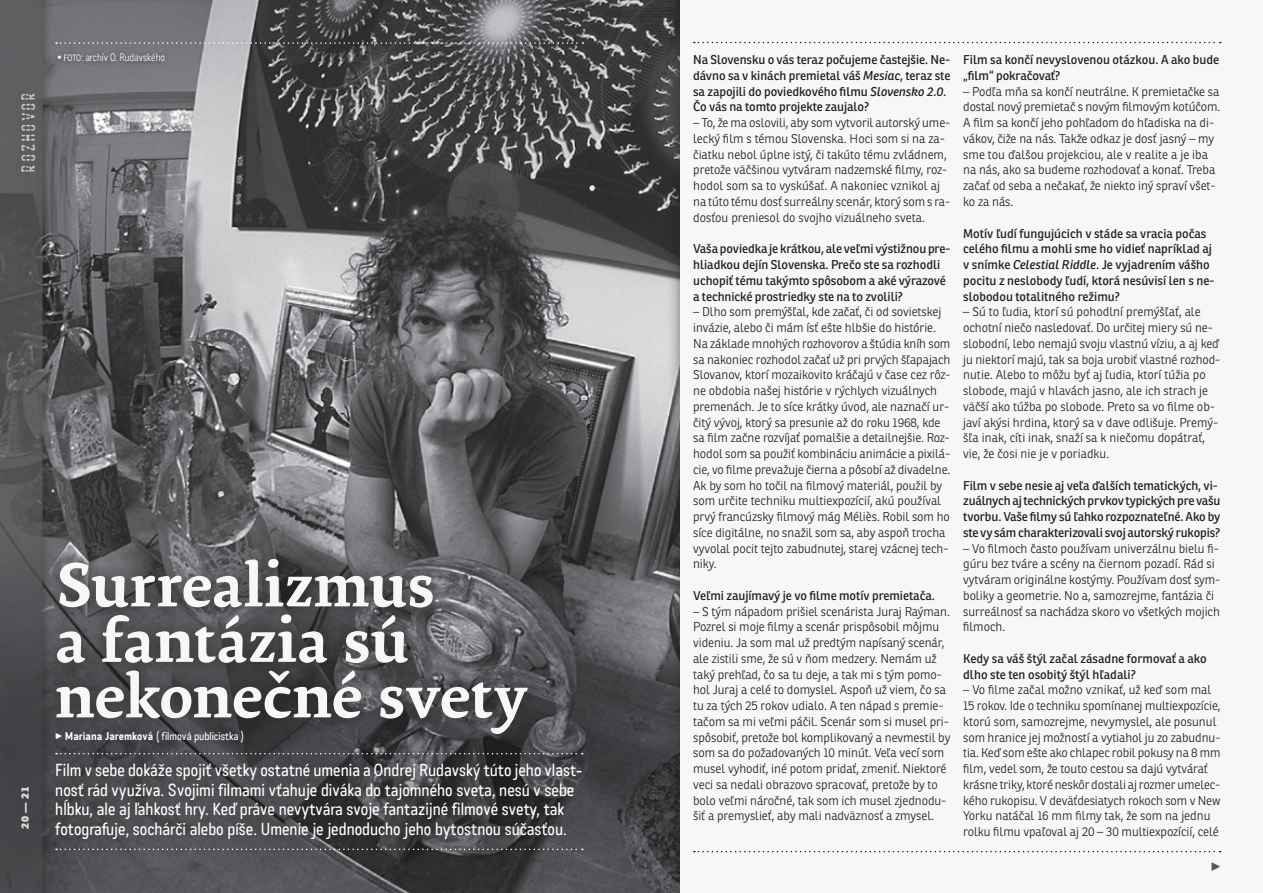
<style>
.page{position:relative;width:1263px;height:893px;background:#fff}
.page>*{position:absolute;margin:0;border:0;box-sizing:border-box;transform-origin:0 0}
.t1{font:700 63px/55.5px "Ginkgo LT Pro";letter-spacing:-.01em;color:#f7f7f8}
.t2{font:17.25px "Stencilul";letter-spacing:.1em;color:#c7c8ca}
.t3{font:500 16.95px/19.8px "Katarine";color:#fff}
.t4{font:15px "Katarine Medium Expert";color:#57585a}
.t5{font:300 12.45px/15.8px "Ronnia";letter-spacing:-.005em;color:#231f20}
.t6{font:12.45px/15.8px "Ronnia";letter-spacing:-.005em;color:#231f20}
.t7{font:500 10.95px "Katarine";color:#fff}
.t8{font:300 10.5px "Katarine";color:#fff}
.t9{font:800 10.5px "Ronnia";color:#dcdddf}
.s1{font-family:"Katarine Light Expert";font-weight:400}
.s2{font-family:"Katarine Light SC";font-weight:400}
.s3{font-weight:700}
.s4{font-style:italic}
</style>
<div class="page">
<img style="left:66px;top:0;width:601px;height:530px">
<div style="left:0;top:0;width:66px;height:893px;background:#231f20;opacity:.8"></div>
<svg style="left:0;top:0;width:56px;height:530px;background:#565759"></svg>
<div style="left:47px;top:34px;width:544px;height:18px;background:#231f20;opacity:.5"></div>
<svg style="left:56px;top:42px;width:528px;height:2px"></svg>
<svg style="left:0;top:530px;width:667px;height:363px;background:#4f4f52"></svg>
<div style="left:667px;top:0;width:596px;height:893px;background:#231f20;opacity:.55"></div>
<div style="left:680px;top:0;width:583px;height:893px;background:#f7f7f8"></div>
<svg style="left:694px;top:851px;width:527px;height:1px"></svg>
<svg style="left:694px;top:42px;width:527px;height:1px"></svg>
<div style="left:52px;top:48px;width:118px;height:19px;background:#707174"></div>
<div style="left:50px;top:844px;width:538px;height:11px;background:#231f20;opacity:.7"></div>
<div style="left:12px;top:85px;width:32px;height:96px;background:#5c5d5f"></div>
<div style="left:43px;top:546px;width:550px;height:306px;background:#231f20;opacity:.6"></div>
<div style="left:50px;top:748px;width:538px;height:11px;background:#231f20;opacity:.7"></div>
<svg style="left:56px;top:753px;width:527px;height:1px"></svg>
<p class="t2" style="left:14px;top:173px;width:82px;rotate:-90deg">ROZHOVOR</p>
<p class="t8" style="left:57px;top:51px;width:109px"><span class="s1">V</span> <span class="s2">foto:</span> archív O. Rudavského</p>
<p class="t9" style="left:18px;top:829px;width:44px;rotate:-90deg">20 — 21</p>
<p class="t1" style="left:55px;top:557px;width:475px">Surrealizmus<br>a fantázia sú nekonečné svety</p>
<p class="t7" style="left:55px;top:729px;width:190px"><span class="s1">g</span> <span class="s3">Mariana Jaremková</span> ( filmová publicistka )</p>
<p class="t3" style="left:55px;top:760px;width:529px">Film v sebe dokáže spojiť všetky ostatné umenia a Ondrej Rudavský túto jeho vlast-</p>
<p class="t3" style="left:55px;top:780px;width:521px">nosť rád využíva. Svojimi filmami vťahuje diváka do tajomného sveta, nesú v sebe hĺbku, ale aj ľahkosť hry. Keď práve nevytvára svoje fantazijné filmové svety, tak fotografuje, sochárči alebo píše. Umenie je jednoducho jeho bytostnou súčasťou.</p>
<p class="t6" style="left:693px;top:52px;width:259px">Na Slovensku o vás teraz počujeme častejšie. Ne&shy;dávno sa v kinách premietal váš <span class="s4">Mesiac</span>, teraz ste sa zapojili do poviedkového filmu <span class="s4">Slovensko 2.0</span>.<br>Čo vás na tomto projekte zaujalo?</p>
<p class="t5" style="left:693px;top:115px;width:259px">– To, že ma oslovili, aby som vytvoril autorský ume-</p>
<p class="t5" style="left:693px;top:131px;width:255px">lecký film s témou Slovenska. Hoci som si na za&shy;čiatku nebol úplne istý, či takúto tému zvládnem, pretože väčšinou vytváram nadzemské filmy, roz-</p>
<p class="t5" style="left:693px;top:178px;width:248px">hodol som sa to vyskúšať. A nakoniec vznikol aj</p>
<p class="t5" style="left:693px;top:194px;width:259px">na túto tému dosť surreálny scenár, ktorý som s ra-</p>
<p class="t5" style="left:693px;top:209px;width:233px">dosťou preniesol do svojho vizuálneho sveta.</p>
<p class="t6" style="left:693px;top:241px;width:259px">Vaša poviedka je krátkou, ale veľmi výstižnou pre-</p>
<p class="t6" style="left:693px;top:257px;width:254px">hliadkou dejín Slovenska. Prečo ste sa rozhodli uchopiť tému takýmto spôsobom a aké výrazové a technické prostriedky ste na to zvolili?</p>
<p class="t5" style="left:693px;top:304px;width:250px">– Dlho som premýšľal, kde začať, či od sovietskej invázie, alebo či mám ísť ešte hlbšie do histórie.</p>
<p class="t5" style="left:693px;top:335px;width:259px">Na základe mnohých rozhovorov a štúdia kníh som</p>
<p class="t5" style="left:693px;top:351px;width:259px">sa nakoniec rozhodol začať už pri prvých šľapajach</p>
<p class="t5" style="left:693px;top:367px;width:259px">Slovanov, ktorí mozaikovito kráčajú v čase cez rôz&shy;ne obdobia našej histórie v rýchlych vizuálnych premenách. Je to síce krátky úvod, ale naznačí ur-</p>
<p class="t5" style="left:693px;top:414px;width:258px">čitý vývoj, ktorý sa presunie až do roku 1968, kde sa film začne rozvíjať pomalšie a detailnejšie. Roz-</p>
<p class="t5" style="left:693px;top:446px;width:259px">hodol som sa použiť kombináciu animácie a pixilá-</p>
<p class="t5" style="left:693px;top:461px;width:259px">cie, vo filme prevažuje čierna a pôsobí až divadelne.</p>
<p class="t5" style="left:693px;top:477px;width:258px">Ak by som ho točil na filmový materiál, použil by som určite techniku multiexpozícií, akú používal prvý francúzsky filmový mág Méliès. Robil som ho síce digitálne, no snažil som sa, aby aspoň trocha vyvolal pocit tejto zabudnutej, starej vzácnej tech-</p>
<p class="t5" style="left:693px;top:556px;width:25px">niky.</p>
<p class="t6" style="left:693px;top:587px;width:243px">Veľmi zaujímavý je vo filme motív premietača.</p>
<p class="t5" style="left:693px;top:603px;width:258px">– S tým nápadom prišiel scenárista Juraj Raýman.<br>Pozrel si moje filmy a scenár prispôsobil môjmu videniu. Ja som mal už predtým napísaný scenár, ale zistili sme, že sú v ňom medzery. Nemám už</p>
<p class="t5" style="left:693px;top:666px;width:254px">taký prehľad, čo sa tu deje, a tak mi s tým pomo&shy;hol Juraj a celé to domyslel. Aspoň už viem, čo sa</p>
<p class="t5" style="left:693px;top:698px;width:259px">tu za tých 25 rokov udialo. A ten nápad s premie&shy;tačom sa mi veľmi páčil. Scenár som si musel pri&shy;spôsobiť, pretože bol komplikovaný a nevmestil by som sa do požadovaných 10 minút. Veľa vecí som musel vyhodiť, iné potom pridať, zmeniť. Niektoré</p>
<p class="t5" style="left:693px;top:776px;width:246px">veci sa nedali obrazovo spracovať, pretože by to</p>
<p class="t5" style="left:693px;top:792px;width:255px">bolo veľmi náročné, tak som ich musel zjednodu&shy;šiť a premyslieť, aby mali nadväznosť a zmysel.</p>
<p class="t6" style="left:963px;top:52px;width:258px">Film sa končí nevyslovenou otázkou. A ako bude „film“ pokračovať?</p>
<p class="t5" style="left:963px;top:83px;width:258px">– Podľa mňa sa končí neutrálne. K premietačke sa</p>
<p class="t5" style="left:963px;top:99px;width:259px">dostal nový premietač s novým filmovým kotúčom.</p>
<p class="t5" style="left:963px;top:115px;width:252px">A film sa končí jeho pohľadom do hľadiska na di-</p>
<p class="t5" style="left:963px;top:131px;width:254px">vákov, čiže na nás. Takže odkaz je dosť jasný – my sme tou ďalšou projekciou, ale v realite a je iba na nás, ako sa budeme rozhodovať a konať. Treba začať od seba a nečakať, že niekto iný spraví všet&shy;ko za nás.</p>
<p class="t6" style="left:963px;top:225px;width:253px">Motív ľudí fungujúcich v stáde sa vracia počas celého filmu a mohli sme ho vidieť napríklad aj v snímke <span class="s4">Celestial Riddle</span>. Je vyjadrením vášho pocitu z neslobody ľudí, ktorá nesúvisí len s ne&shy;slobodou totalitného režimu?</p>
<p class="t5" style="left:963px;top:304px;width:251px">– Sú to ľudia, ktorí sú pohodlní premýšľať, ale ochotní niečo nasledovať. Do určitej miery sú ne-</p>
<p class="t5" style="left:963px;top:335px;width:258px">slobodní, lebo nemajú svoju vlastnú víziu, a aj keď</p>
<p class="t5" style="left:963px;top:351px;width:259px">ju niektorí majú, tak sa boja urobiť vlastné rozhod-</p>
<p class="t5" style="left:963px;top:367px;width:246px">nutie. Alebo to môžu byť aj ľudia, ktorí túžia po slobode, majú v hlavách jasno, ale ich strach je</p>
<p class="t5" style="left:963px;top:398px;width:253px">väčší ako túžba po slobode. Preto sa vo filme ob-</p>
<p class="t5" style="left:963px;top:414px;width:257px">javí akýsi hrdina, ktorý sa v dave odlišuje. Premý&shy;šľa inak, cíti inak, snaží sa k niečomu dopátrať, vie, že čosi nie je v poriadku.</p>
<p class="t6" style="left:963px;top:477px;width:256px">Film v sebe nesie aj veľa ďalších tematických, vi-</p>
<p class="t6" style="left:963px;top:493px;width:259px">zuálnych aj technických prvkov typických pre vašu</p>
<p class="t6" style="left:963px;top:509px;width:259px">tvorbu. Vaše filmy sú ľahko rozpoznateľné. Ako by</p>
<p class="t6" style="left:963px;top:524px;width:259px">ste vy sám charakterizovali svoj autorský rukopis?</p>
<p class="t5" style="left:963px;top:540px;width:257px">– Vo filmoch často používam univerzálnu bielu fi-</p>
<p class="t5" style="left:963px;top:556px;width:253px">gúru bez tváre a scény na čiernom pozadí. Rád si</p>
<p class="t5" style="left:963px;top:572px;width:259px">vytváram originálne kostýmy. Používam dosť sym-</p>
<p class="t5" style="left:963px;top:587px;width:258px">boliky a geometrie. No a, samozrejme, fantázia či surreálnosť sa nachádza skoro vo všetkých mojich filmoch.</p>
<p class="t6" style="left:963px;top:650px;width:245px">Kedy sa váš štýl začal zásadne formovať a ako dlho ste ten osobitý štýl hľadali?</p>
<p class="t5" style="left:963px;top:682px;width:250px">– Vo filme začal možno vznikať, už keď som mal</p>
<p class="t5" style="left:963px;top:698px;width:259px">15 rokov. Ide o techniku spomínanej multiexpozície,</p>
<p class="t5" style="left:963px;top:713px;width:255px">ktorú som, samozrejme, nevymyslel, ale posunul</p>
<p class="t5" style="left:963px;top:729px;width:259px">som hranice jej možností a vytiahol ju zo zabudnu-</p>
<p class="t5" style="left:963px;top:745px;width:259px">tia. Keď som ešte ako chlapec robil pokusy na 8 mm</p>
<p class="t5" style="left:963px;top:761px;width:246px">film, vedel som, že touto cestou sa dajú vytvárať</p>
<p class="t5" style="left:963px;top:776px;width:259px">krásne triky, ktoré neskôr dostali aj rozmer umelec-</p>
<p class="t5" style="left:963px;top:792px;width:259px">kého rukopisu. V deväťdesiatych rokoch som v New</p>
<p class="t5" style="left:963px;top:808px;width:257px">Yorku natáčal 16 mm filmy tak, že som na jednu rolku filmu vpaľoval aj 20 – 30 multiexpozícií, celé</p>
<p class="t4" style="left:1211px;top:858px;width:11px">g</p>
</div>
